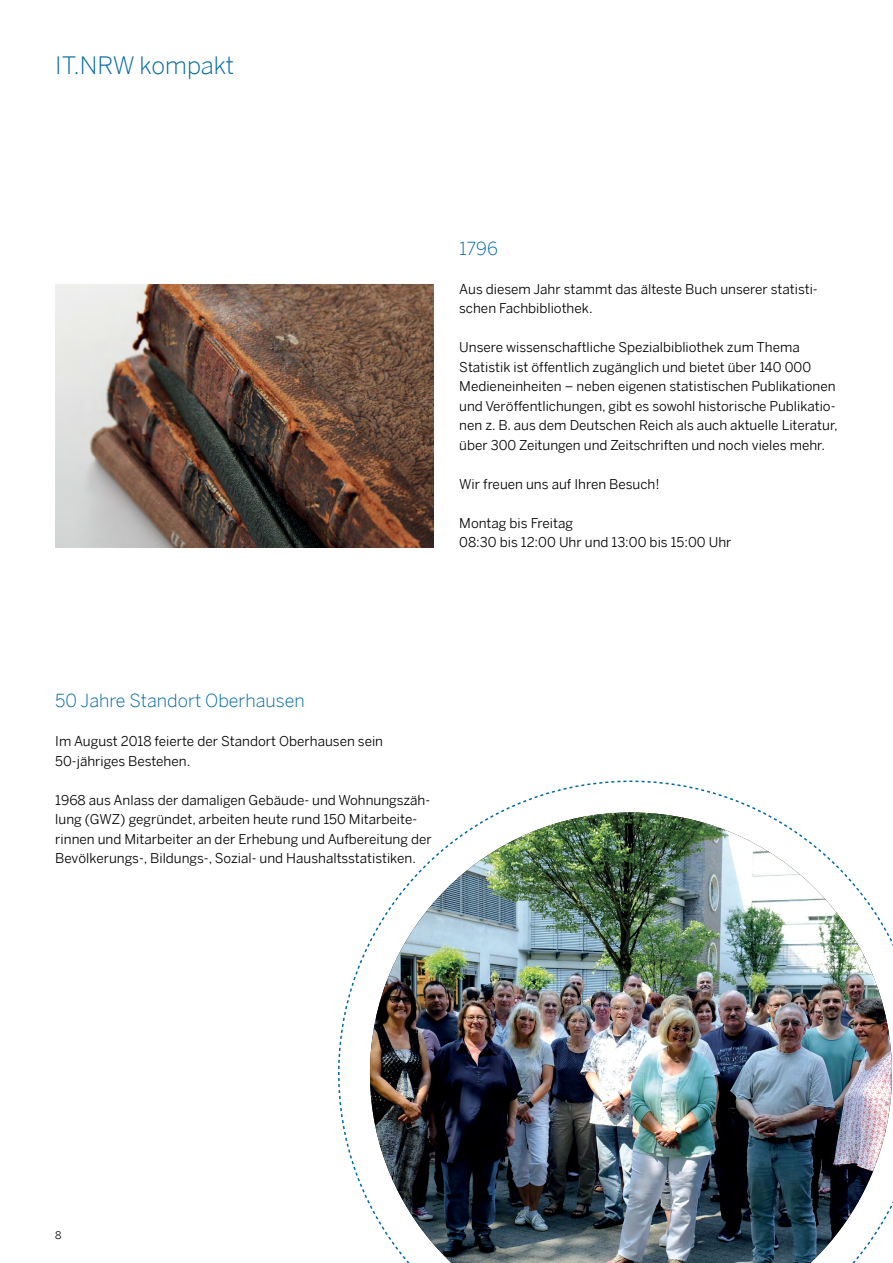
<style>
.page{position:relative;width:893px;height:1263px;background:#fff}
.page>*{position:absolute;margin:0;border:0;box-sizing:border-box;transform-origin:0 0}
.Seitentitel{font:300 24px "Benton Sans";color:#00689e}
.Headline{font:300 18px "Benton Sans";color:#00689e}
.Fließtext{font:13.5px/19.5px "Benton Sans";color:#000}
.t1{font:10.5px "Benton Sans";color:#000}
</style>
<div class="page">
<img style="left:55px;top:284px;width:379px;height:263px">
<img style="left:370px;top:812px;width:522px;height:451px">
<p class="Seitentitel" style="left:55px;top:51px;width:181px">IT.NRW kompakt</p>
<p class="Headline" style="left:459px;top:237px;width:40px">1796</p>
<p class="Fließtext" style="left:459px;top:279px;width:360px">Aus diesem Jahr stammt das älteste Buch unserer statisti&shy;schen Fachbibliothek.</p>
<p class="Fließtext" style="left:459px;top:337px;width:380px">Unsere wissenschaftliche Spezialbibliothek zum Thema Statistik ist öffentlich zugänglich und bietet über 140 000<br>Medieneinheiten – neben eigenen statistischen Publikationen und Veröffentlichungen, gibt es sowohl historische Publikatio&shy;nen z. B. aus dem Deutschen Reich als auch aktuelle Literatur, über 300 Zeitungen und Zeitschriften und noch vieles mehr.</p>
<p class="Fließtext" style="left:459px;top:474px;width:202px">Wir freuen uns auf Ihren Besuch!</p>
<p class="Fließtext" style="left:459px;top:513px;width:115px">Montag bis Freitag</p>
<p class="Fließtext" style="left:459px;top:532px;width:274px">08:30 bis 12:00 Uhr und 13:00 bis 15:00 Uhr</p>
<p class="Headline" style="left:55px;top:690px;width:251px">50 Jahre Standort Oberhausen</p>
<p class="Fließtext" style="left:55px;top:732px;width:329px">Im August 2018 feierte der Standort Oberhausen sein<br>50-jähriges Bestehen.</p>
<p class="Fließtext" style="left:55px;top:790px;width:378px">1968 aus Anlass der damaligen Gebäude- und Wohnungszäh&shy;lung (GWZ) gegründet, arbeiten heute rund 150 Mitarbeite&shy;rinnen und Mitarbeiter an der Erhebung und Aufbereitung der Bevölkerungs-, Bildungs-, Sozial- und Haushaltsstatistiken.</p>
<p class="t1" style="left:55px;top:1229px;width:8px">8</p>
</div>
